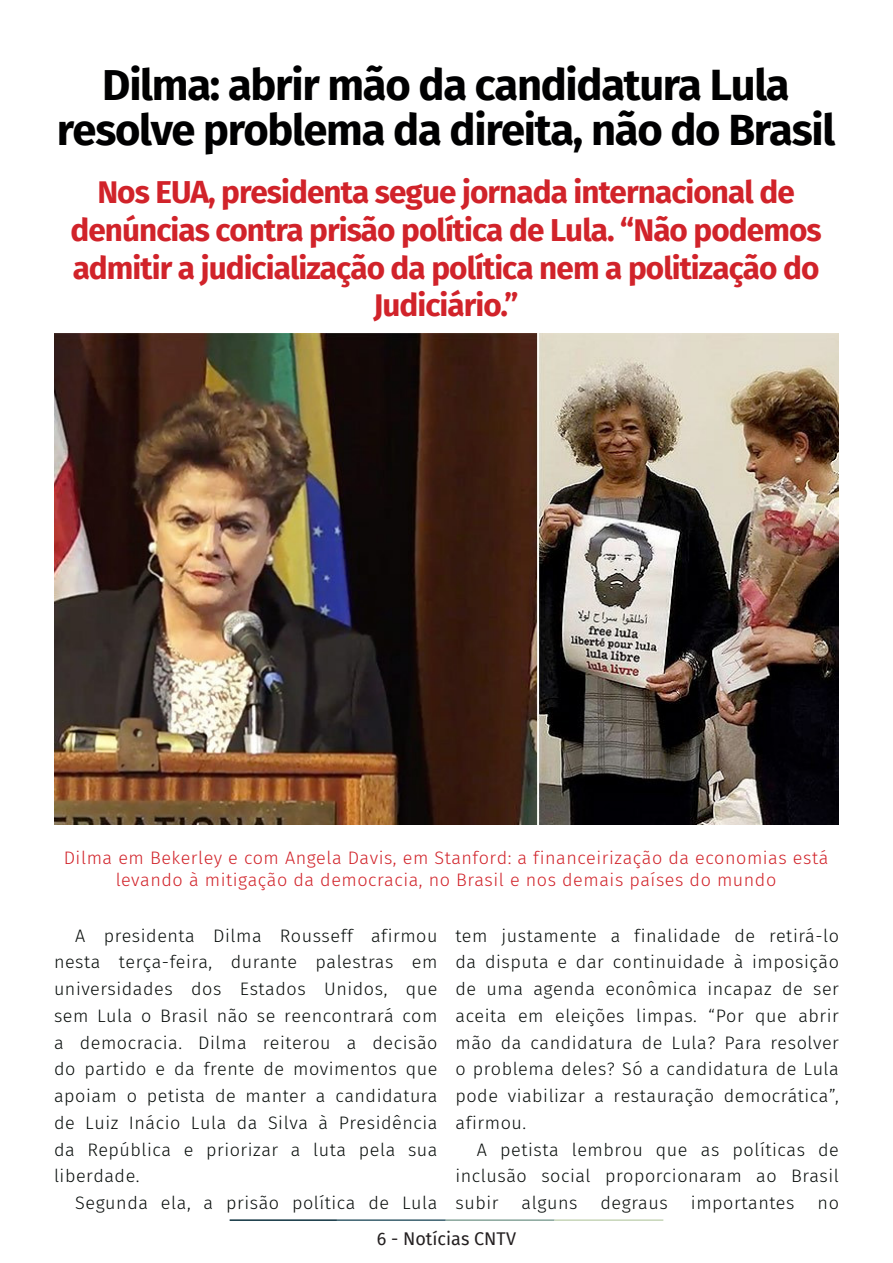
<style>
.page{position:relative;width:893px;height:1263px;background:#fff}
.page>*{position:absolute;margin:0;border:0;box-sizing:border-box;transform-origin:0 0}
.t1{font:700 43.5px/45px "Fira Sans";letter-spacing:-.03em;color:#000001;text-align:center}
.t2{font:700 31.5px/37.8px "Fira Sans";letter-spacing:-.03em;color:#d1232a;text-align:center}
.t3{font:300 18px/26.7px "Fira Sans";letter-spacing:.03em;color:#080d0b;text-align:justify}
.t4{font:300 18px/21.6px "Fira Sans";letter-spacing:.03em;color:#d1232a;text-align:center}
.t5{font:18px "Fira Sans";color:#231f20}
</style>
<div class="page">
<hr style="left:230px;top:1219px;width:107px;height:2px;background:#0e323f">
<hr style="left:337px;top:1219px;width:109px;height:2px;background:#3a5f6d">
<hr style="left:446px;top:1219px;width:109px;height:2px;background:#87a59a">
<hr style="left:555px;top:1219px;width:108px;height:2px;background:#c6d5b7">
<img style="left:54px;top:334px;width:784px;height:491px">
<p class="t1" style="left:57px;top:60px;width:780px">Dilma: abrir mão da candidatura Lula resolve problema da direita, não do Brasil</p>
<p class="t2" style="left:70px;top:171px;width:753px">Nos EUA, presidenta segue jornada internacional de denúncias contra prisão política de Lula. “Não podemos admitir a judicialização da política nem a politização do Judiciário.”</p>
<p class="t4" style="left:64px;top:847px;width:766px">Dilma em Bekerley e com Angela Davis, em Stanford: a financeirização da economias está levando à mitigação da democracia, no Brasil e nos demais países do mundo</p>
<p class="t3" style="left:54px;top:922px;width:385px;text-indent:21px">A presidenta Dilma Rousseff afirmou nesta terça-feira, durante palestras em universidades dos Estados Unidos, que sem Lula o Brasil não se reencontrará com a democracia. Dilma reiterou a decisão do partido e da frente de movimentos que apoiam o petista de manter a candidatura de Luiz Inácio Lula da Silva à Presidência da República e priorizar a luta pela sua liberdade.</p>
<p class="t3" style="left:75px;top:1189px;width:364px">Segunda ela, a prisão política de Lula</p>
<p class="t3" style="left:455px;top:922px;width:385px">tem justamente a finalidade de retirá-lo da disputa e dar continuidade à imposição de uma agenda econômica incapaz de ser aceita em eleições limpas. “Por que abrir mão da candidatura de Lula? Para resolver o problema deles? Só a candidatura de Lula pode viabilizar a restauração democrática”, afirmou.</p>
<p class="t3" style="left:455px;top:1136px;width:385px;text-indent:21px">A petista lembrou que as políticas de inclusão social proporcionaram ao Brasil subir</p>
<p class="t3" style="left:522px;top:1189px;width:57px">alguns</p>
<p class="t3" style="left:600px;top:1189px;width:69px">degraus</p>
<p class="t3" style="left:691px;top:1189px;width:105px">importantes</p>
<p class="t3" style="left:818px;top:1189px;width:23px">no</p>
<p class="t5" style="left:377px;top:1225px;width:141px">6 - Notícias CNTV</p>
</div>
